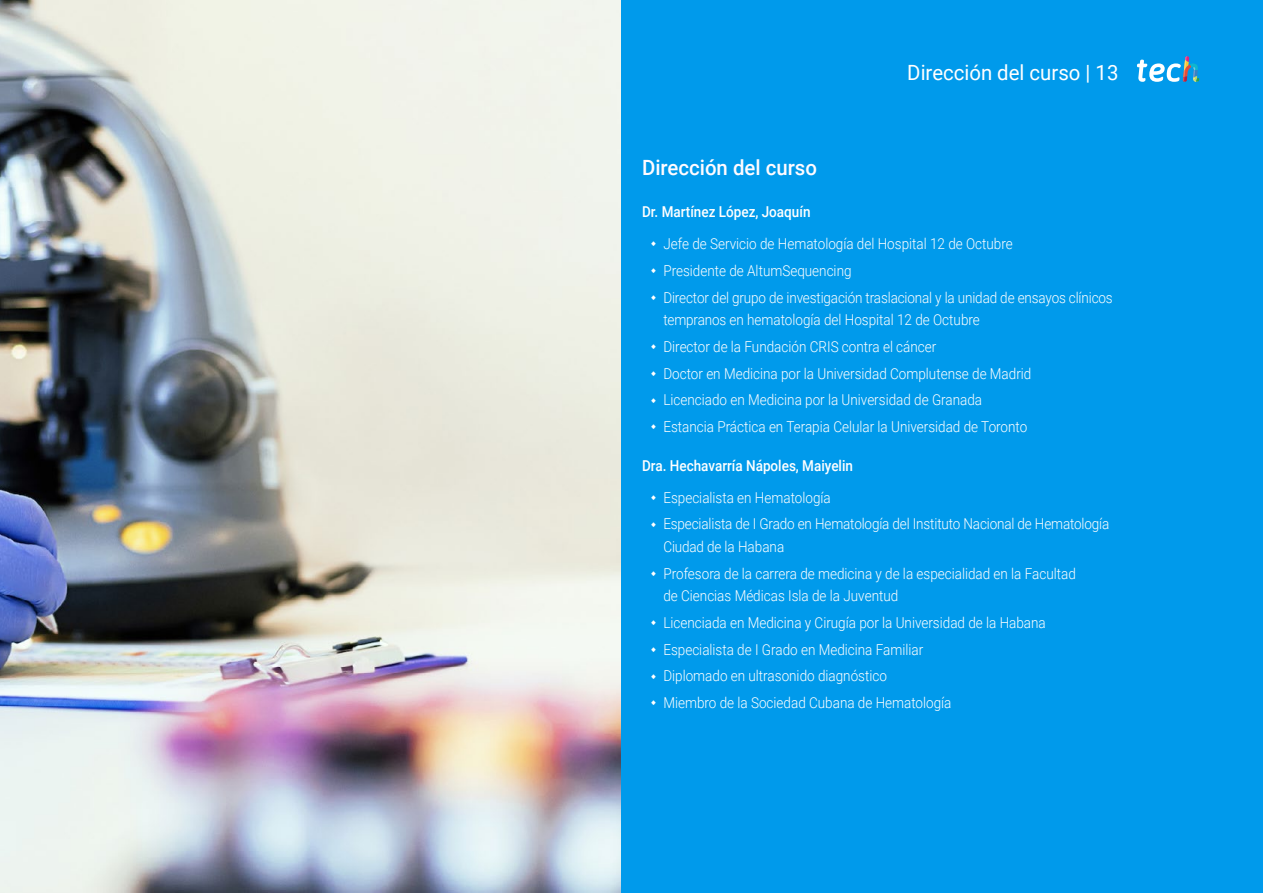
<style>
.page{position:relative;width:1263px;height:893px;background:#fff}
.page>*{position:absolute;margin:0;border:0;box-sizing:border-box;transform-origin:0 0}
.t1{font:21px "Roboto";color:#fff}
.t2{font:500 21px "Roboto";color:#fffbff}
.t3{font:300 15px/26.7px "Roboto";color:#fff;scale:.9 1}
.t4{font:500 15px "Roboto";color:#fff;scale:.9 1}
</style>
<div class="page">
<div style="left:621px;top:0;width:642px;height:893px;background:#009aeb"></div>
<img style="left:0;top:0;width:621px;height:893px">
<svg style="left:1137px;top:56px;width:62px;height:26px"></svg>
<h1 class="t2" style="left:642px;top:153px;width:176px">Dirección del curso</h1>
<h1 class="t1" style="left:907px;top:57px;width:213px">Dirección del curso | 13</h1>
<p class="t4" style="left:642px;top:201px;width:189px">Dr. Martínez López, Joaquín</p>
<p class="t3" style="left:663px;top:230px;width:501px">Jefe de Servicio de Hematología del Hospital 12 de Octubre<br>Presidente de AltumSequencing<br>Director del grupo de investigación traslacional y la unidad de ensayos clínicos</p>
<p class="t3" style="left:663px;top:306px;width:410px">tempranos en hematología del Hospital 12 de Octubre<br>Director de la Fundación CRIS contra el cáncer<br>Doctor en Medicina por la Universidad Complutense de Madrid Licenciado en Medicina por la Universidad de Granada Estancia Práctica en Terapia Celular la Universidad de Toronto</p>
<p class="t4" style="left:642px;top:455px;width:236px">Dra. Hechavarría Nápoles, Maiyelin</p>
<p class="t3" style="left:663px;top:483px;width:497px">Especialista en Hematología<br>Especialista de I Grado en Hematología del Instituto Nacional de Hematología</p>
<p class="t3" style="left:663px;top:533px;width:460px">Ciudad de la Habana<br>Profesora de la carrera de medicina y de la especialidad en la Facultad</p>
<p class="t3" style="left:663px;top:582px;width:426px">de Ciencias Médicas Isla de la Juventud<br>Licenciada en Medicina y Cirugía por la Universidad de la Habana Especialista de I Grado en Medicina Familiar<br>Diplomado en ultrasonido diagnóstico<br>Miembro de la Sociedad Cubana de Hematología</p>
</div>
